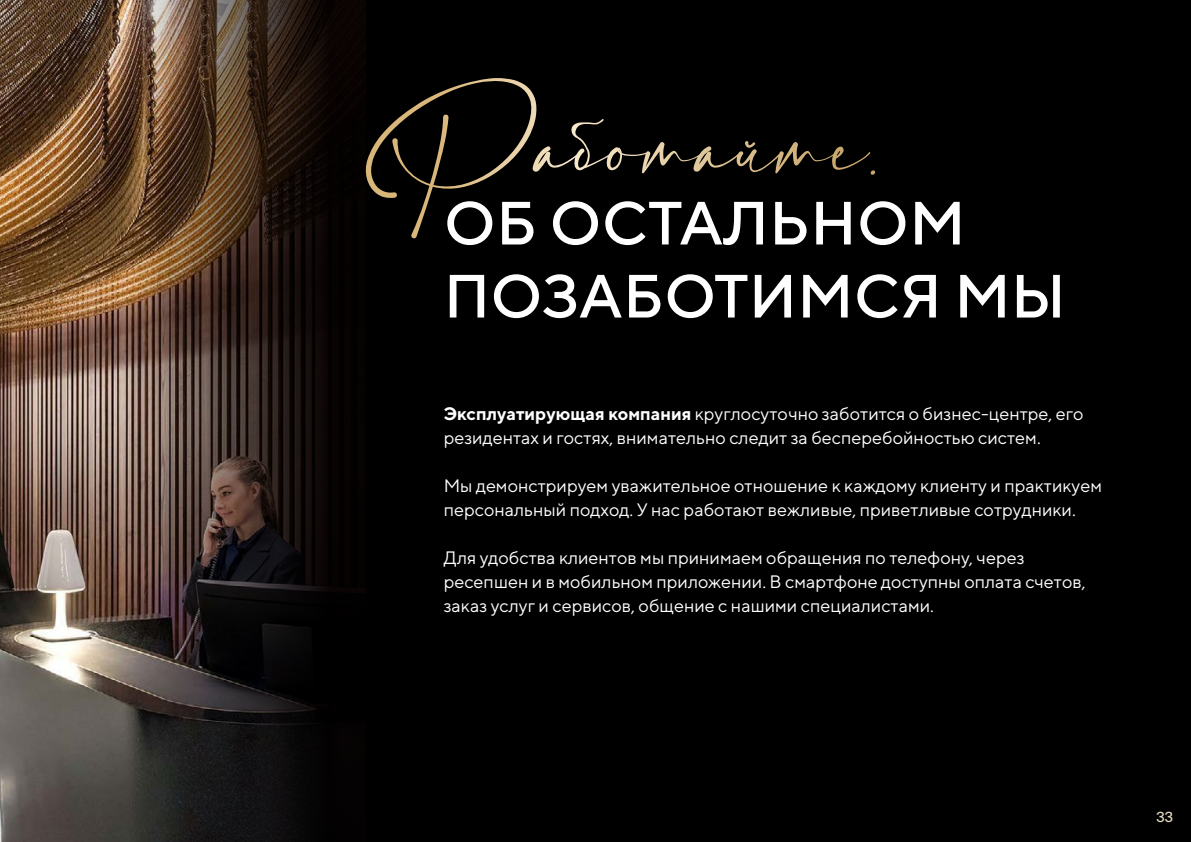
<style>
.page{position:relative;width:1191px;height:842px;background:#000}
.page>*{position:absolute;margin:0;border:0;box-sizing:border-box;transform-origin:0 0}
.t1{font:500 60.9px/73px "TT Norms";color:#fff}
.t2{font:18px/24px "TT Norms";color:#fff}
.t3{font:14px "Suisse Intl";color:#e3d7bf}
.s1{font-weight:700}
</style>
<div class="page">
<img style="left:0;top:0;width:108px;height:842px">
<img style="left:108px;top:0;width:258px;height:842px">
<svg style="left:365px;top:78px;width:235px;height:160px"></svg>
<h1 class="t1" style="left:444px;top:185px;width:623px">ОБ ОСТАЛЬНОМ<br>ПОЗАБОТИМСЯ МЫ</h1>
<p class="t2" style="left:444px;top:401px;width:641px"><span class="s1">Эксплуатирующая компания</span> круглосуточно заботится о бизнес-центре, его резидентах и гостях, внимательно следит за бесперебойностью систем.</p>
<p class="t2" style="left:444px;top:473px;width:660px">Мы демонстрируем уважительное отношение к каждому клиенту и практикуем персональный подход. У нас работают вежливые, приветливые сотрудники.</p>
<p class="t2" style="left:444px;top:545px;width:643px">Для удобства клиентов мы принимаем обращения по телефону, через ресепшен и в мобильном приложении. В смартфоне доступны оплата счетов, заказ услуг и сервисов, общение с нашими специалистами.</p>
<p class="t3" style="left:1156px;top:809px;width:18px">33</p>
</div>
